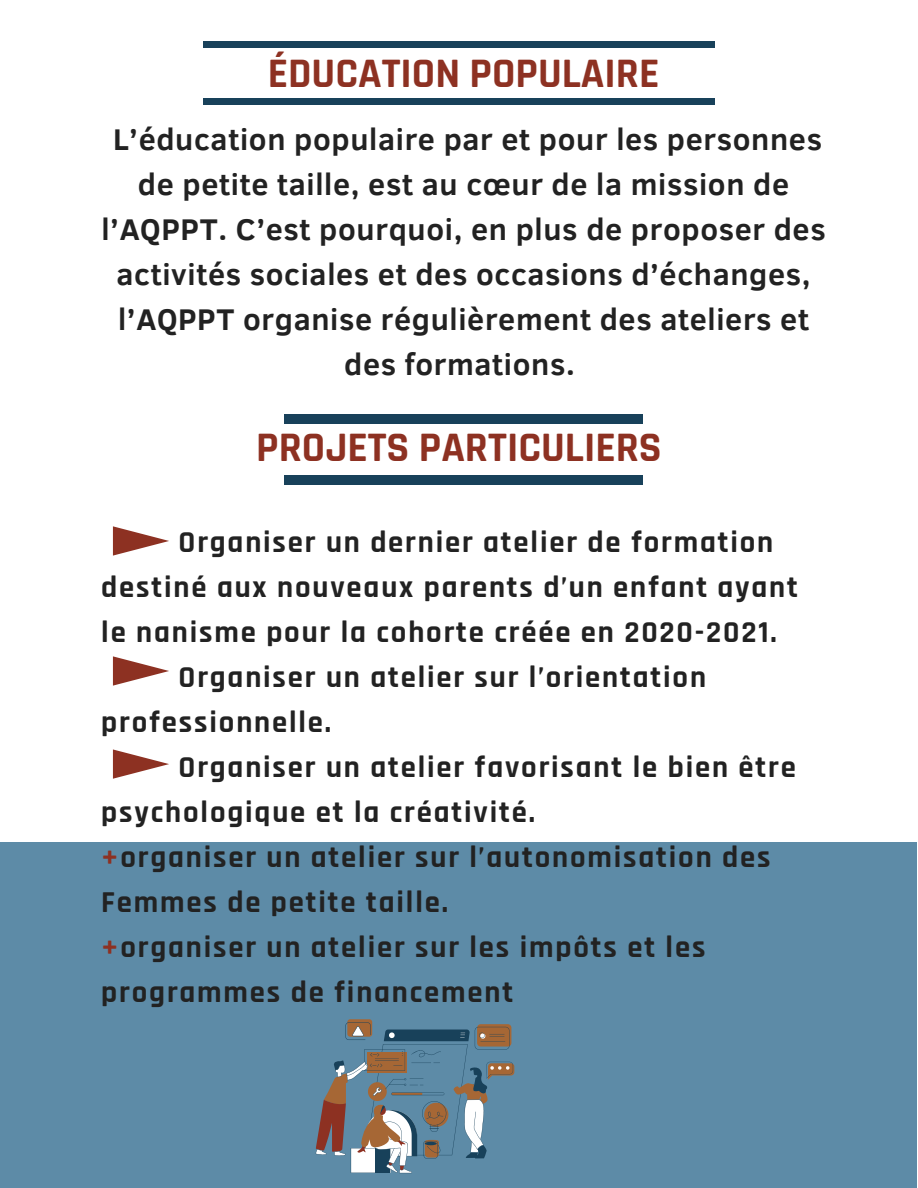
<style>
.page{position:relative;width:918px;height:1188px;background:#fff}
.page>*{position:absolute;margin:0;border:0;box-sizing:border-box;transform-origin:0 0}
.t1{font:700 42.45px "Rajdhani";color:#8d3122}
.t2{font:700 30.6px "Rajdhani";letter-spacing:.06em;color:#222}
.t3{font:700 30.6px/45px "Clear Sans";letter-spacing:.02em;color:#222;text-align:center}
.s1{color:#8d3122}
</style>
<div class="page">
<div style="left:0;top:843px;width:917px;height:345px;background:#5d8ba7"></div>
<div style="left:203px;top:99px;width:512px;height:5px;background:#18415a"></div>
<div style="left:203px;top:42px;width:512px;height:6px;background:#18415a"></div>
<div style="left:284px;top:415px;width:359px;height:9px;background:#18415a"></div>
<div style="left:284px;top:476px;width:359px;height:9px;background:#18415a"></div>
<svg style="left:113px;top:526px;width:56px;height:30px"></svg>
<svg style="left:113px;top:656px;width:56px;height:30px"></svg>
<svg style="left:315px;top:1019px;width:199px;height:154px"></svg>
<svg style="left:113px;top:749px;width:56px;height:30px"></svg>
<h1 class="t1" style="left:268px;top:48px;width:393px">ÉDUCATION POPULAIRE</h1>
<p class="t3" style="left:101px;top:116px;width:726px">L’éducation populaire par et pour les personnes de petite taille, est au cœur de la mission de l’AQPPT. C’est pourquoi, en plus de proposer des activités sociales et des occasions d’échanges, l’AQPPT organise régulièrement des ateliers et des formations.</p>
<h1 class="t1" style="left:256px;top:421px;width:407px">PROJETS PARTICULIERS</h1>
<p class="t2" style="left:179px;top:523px;width:596px">Organiser un dernier atelier de formation</p>
<p class="t2" style="left:101px;top:568px;width:698px">destiné aux nouveaux parents d’un enfant ayant</p>
<p class="t2" style="left:101px;top:613px;width:677px">le nanisme pour la cohorte créée en 2020-2021.</p>
<p class="t2" style="left:179px;top:658px;width:529px">Organiser un atelier sur l’orientation</p>
<p class="t2" style="left:101px;top:703px;width:231px">professionnelle.</p>
<p class="t2" style="left:179px;top:748px;width:619px">Organiser un atelier favorisant le bien être</p>
<p class="t2" style="left:101px;top:793px;width:435px">psychologique et la créativité.</p>
<p class="t2" style="left:101px;top:838px;width:671px"><span class="s1">+</span>organiser un atelier sur l’autonomisation des</p>
<p class="t2" style="left:101px;top:883px;width:348px">Femmes de petite taille.</p>
<p class="t2" style="left:101px;top:928px;width:606px"><span class="s1">+</span>organiser un atelier sur les impôts et les</p>
<p class="t2" style="left:101px;top:973px;width:413px">programmes de financement</p>
</div>
